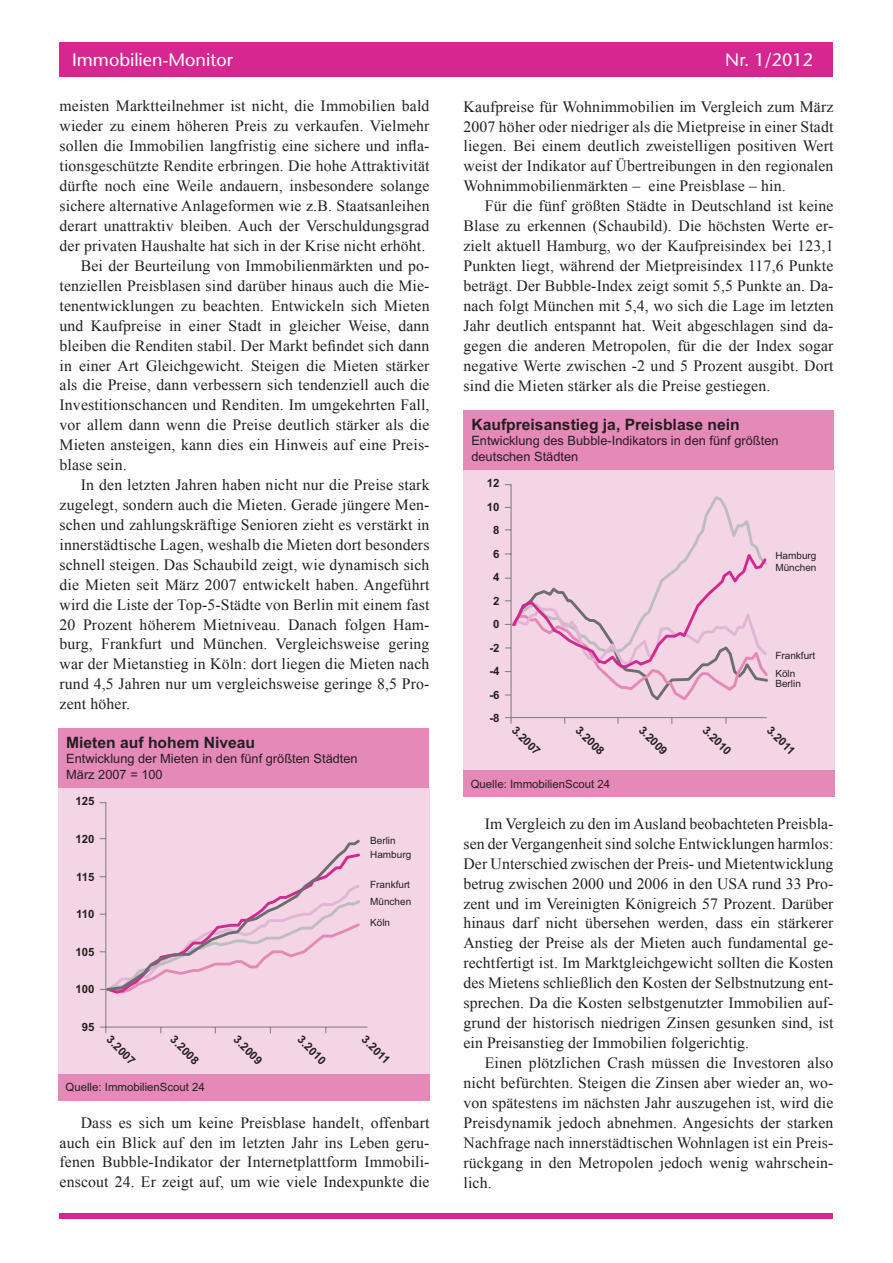
<style>
.page{position:relative;width:893px;height:1263px;background:#fff}
.page>*{position:absolute;margin:0;border:0;box-sizing:border-box;transform-origin:0 0}
.t1{font:18px "Stone Sans";color:#fff}
.t2{font:15.75px/20px "Times New Roman";letter-spacing:.01em;color:#231f20;text-align:justify}
.t3{font:700 15.6px "Arial";color:#231f20}
.t4{font:12.9px/15.5px "Arial";color:#231f20}
.t5{font:700 11.4px/23.5px "Arial";color:#231f20;text-align:center}
.t6{font:11.4px "Arial";color:#231f20}
.t7{font:10.05px/12.1px "Arial";color:#231f20}
</style>
<div class="page">
<div style="left:59px;top:1214px;width:774px;height:5px;background:#d62690"></div>
<div style="left:59px;top:42px;width:774px;height:35px;background:#d62690"></div>
<div style="left:58px;top:788px;width:371px;height:286px;background:#f4d5e5"></div>
<div style="left:58px;top:1074px;width:371px;height:26px;background:#e589b9"></div>
<div style="left:58px;top:728px;width:371px;height:60px;background:#e589b9"></div>
<hr style="left:105px;top:1026px;width:262px;height:1px;background:#808285">
<hr style="left:105px;top:802px;width:1px;height:225px;background:#808285">
<svg style="left:100px;top:1026px;width:6px;height:7px"></svg>
<svg style="left:100px;top:837px;width:260px;height:158px"></svg>
<div style="left:463px;top:470px;width:371px;height:301px;background:#f4d5e5"></div>
<div style="left:463px;top:770px;width:372px;height:26px;background:#e589b9"></div>
<div style="left:463px;top:410px;width:371px;height:60px;background:#e589b9"></div>
<svg style="left:617px;top:718px;width:2px;height:6px"></svg>
<hr style="left:510px;top:717px;width:257px;height:1px;background:#808285">
<hr style="left:510px;top:484px;width:2px;height:234px;background:#808285">
<svg style="left:505px;top:717px;width:7px;height:7px"></svg>
<svg style="left:505px;top:494px;width:263px;height:209px"></svg>
<p class="t1" style="left:72px;top:49px;width:163px">Immobilien-Monitor</p>
<p class="t1" style="left:725px;top:49px;width:89px">Nr. 1/2012</p>
<p class="t2" style="left:60px;top:96px;width:371px">meisten Marktteilnehmer ist nicht, die Immobilien bald</p>
<p class="t2" style="left:60px;top:116px;width:371px">wieder zu einem höheren Preis zu verkaufen. Vielmehr</p>
<p class="t2" style="left:60px;top:136px;width:371px">sollen die Immobilien langfristig eine sichere und infla-</p>
<p class="t2" style="left:60px;top:156px;width:371px">tionsgeschützte Rendite erbringen. Die hohe Attraktivität</p>
<p class="t2" style="left:60px;top:176px;width:371px">dürfte noch eine Weile andauern, insbesondere solange</p>
<p class="t2" style="left:60px;top:196px;width:371px">sichere alternative Anlageformen wie z.B. Staatsanleihen</p>
<p class="t2" style="left:60px;top:216px;width:371px">derart unattraktiv bleiben. Auch der Verschuldungsgrad</p>
<p class="t2" style="left:60px;top:235px;width:367px">der privaten Haushalte hat sich in der Krise nicht erhöht.</p>
<p class="t2" style="left:81px;top:255px;width:350px">Bei der Beurteilung von Immobilienmärkten und po-</p>
<p class="t2" style="left:60px;top:275px;width:371px">tenziellen Preisblasen sind darüber hinaus auch die Mie-</p>
<p class="t2" style="left:60px;top:295px;width:371px">tenentwicklungen zu beachten. Entwickeln sich Mieten</p>
<p class="t2" style="left:60px;top:315px;width:371px">und Kaufpreise in einer Stadt in gleicher Weise, dann</p>
<p class="t2" style="left:60px;top:335px;width:371px">bleiben die Renditen stabil. Der Markt befindet sich dann</p>
<p class="t2" style="left:60px;top:355px;width:371px">in einer Art Gleichgewicht. Steigen die Mieten stärker</p>
<p class="t2" style="left:60px;top:375px;width:371px">als die Preise, dann verbessern sich tendenziell auch die</p>
<p class="t2" style="left:60px;top:395px;width:371px">Investitionschancen und Renditen. Im umgekehrten Fall,</p>
<p class="t2" style="left:60px;top:415px;width:371px">vor allem dann wenn die Preise deutlich stärker als die</p>
<p class="t2" style="left:60px;top:435px;width:371px">Mieten ansteigen, kann dies ein Hinweis auf eine Preis-</p>
<p class="t2" style="left:60px;top:455px;width:69px">blase sein.</p>
<p class="t2" style="left:81px;top:475px;width:350px">In den letzten Jahren haben nicht nur die Preise stark</p>
<p class="t2" style="left:60px;top:494px;width:371px">zugelegt, sondern auch die Mieten. Gerade jüngere Men-</p>
<p class="t2" style="left:60px;top:514px;width:371px">schen und zahlungskräftige Senioren zieht es verstärkt in</p>
<p class="t2" style="left:60px;top:534px;width:371px">innerstädtische Lagen, weshalb die Mieten dort besonders</p>
<p class="t2" style="left:60px;top:554px;width:371px">schnell steigen. Das Schaubild zeigt, wie dynamisch sich</p>
<p class="t2" style="left:60px;top:574px;width:371px">die Mieten seit März 2007 entwickelt haben. Angeführt</p>
<p class="t2" style="left:60px;top:594px;width:371px">wird die Liste der Top-5-Städte von Berlin mit einem fast</p>
<p class="t2" style="left:60px;top:614px;width:371px">20 Prozent höherem Mietniveau. Danach folgen Ham-</p>
<p class="t2" style="left:60px;top:634px;width:371px">burg, Frankfurt und München. Vergleichsweise gering</p>
<p class="t2" style="left:60px;top:654px;width:371px">war der Mietanstieg in Köln: dort liegen die Mieten nach</p>
<p class="t2" style="left:60px;top:674px;width:371px">rund 4,5 Jahren nur um vergleichsweise geringe 8,5 Pro-</p>
<p class="t2" style="left:60px;top:694px;width:72px">zent höher.</p>
<p class="t2" style="left:463px;top:96px;width:371px">Kaufpreise für Wohnimmobilien im Vergleich zum März 2007 höher oder niedriger als die Mietpreise in einer Stadt liegen. Bei einem deutlich zweistelligen positiven Wert weist der Indikator auf Übertreibungen in den regionalen Wohnimmobilienmärkten – eine Preisblase – hin.</p>
<p class="t2" style="left:463px;top:196px;width:372px;text-indent:21px">Für die fünf größten Städte in Deutschland ist keine Blase zu erkennen (Schaubild). Die höchsten Werte er&shy;zielt aktuell Hamburg, wo der Kaufpreisindex bei 123,1<br>Punkten liegt, während der Mietpreisindex 117,6 Punkte beträgt. Der Bubble-Index zeigt somit 5,5 Punkte an. Da&shy;nach folgt München mit 5,4, wo sich die Lage im letzten Jahr deutlich entspannt hat. Weit abgeschlagen sind da&shy;gegen die anderen Metropolen, für die der Index sogar negative Werte zwischen -2 und 5 Prozent ausgibt. Dort sind die Mieten stärker als die Preise gestiegen.</p>
<p class="t3" style="left:471px;top:414px;width:270px">Kaufpreisanstieg ja, Preisblase nein</p>
<p class="t4" style="left:471px;top:433px;width:309px">Entwicklung des Bubble-Indikators in den fünf größten deutschen Städten</p>
<p class="t5" style="left:487px;top:472px;width:14px">12<br>10<br>8<br>6<br>4<br>2<br>0 -2 -4 -6 -8</p>
<p class="t7" style="left:775px;top:549px;width:43px">Hamburg<br>München</p>
<p class="t7" style="left:775px;top:646px;width:41px;line-height:18.3px">Frankfurt<br>Köln</p>
<p class="t7" style="left:775px;top:677px;width:27px">Berlin</p>
<p class="t3" style="left:66px;top:732px;width:191px">Mieten auf hohem Niveau</p>
<p class="t4" style="left:66px;top:751px;width:293px">Entwicklung der Mieten in den fünf größten Städten<br>März 2007 = 100</p>
<p class="t5" style="left:75px;top:790px;width:21px">125</p>
<p class="t5" style="left:75px;top:827px;width:21px">120</p>
<p class="t5" style="left:76px;top:865px;width:20px">115</p>
<p class="t5" style="left:76px;top:903px;width:20px">110</p>
<p class="t5" style="left:75px;top:940px;width:21px">105</p>
<p class="t5" style="left:75px;top:978px;width:21px">100</p>
<p class="t5" style="left:82px;top:1016px;width:14px">95</p>
<p class="t7" style="left:370px;top:834px;width:27px">Berlin</p>
<p class="t7" style="left:370px;top:879px;width:41px">Frankfurt</p>
<p class="t7" style="left:370px;top:917px;width:21px">Köln</p>
<p class="t7" style="left:370px;top:849px;width:43px">Hamburg</p>
<p class="t7" style="left:370px;top:895px;width:43px">München</p>
<p class="t5" style="left:117px;top:1029px;width:36px;rotate:45deg">3.2007</p>
<p class="t5" style="left:180px;top:1029px;width:36px;rotate:45deg">3.2008</p>
<p class="t5" style="left:244px;top:1029px;width:36px;rotate:45deg">3.2009</p>
<p class="t5" style="left:308px;top:1029px;width:36px;rotate:45deg">3.2010</p>
<p class="t5" style="left:372px;top:1029px;width:36px;rotate:45deg">3.2011</p>
<p class="t6" style="left:66px;top:1080px;width:141px">Quelle: ImmobilienScout 24</p>
<p class="t2" style="left:60px;top:1112px;width:371px;text-indent:21px">Dass es sich um keine Preisblase handelt, offenbart auch ein Blick auf den im letzten Jahr ins Leben geru&shy;fenen Bubble-Indikator der Internetplattform Immobili&shy;enscout 24. Er zeigt auf, um wie viele Indexpunkte die</p>
<p class="t5" style="left:522px;top:720px;width:36px;rotate:45deg">3.2007</p>
<p class="t5" style="left:586px;top:720px;width:36px;rotate:45deg">3.2008</p>
<p class="t5" style="left:649px;top:720px;width:36px;rotate:45deg">3.2009</p>
<p class="t5" style="left:713px;top:720px;width:36px;rotate:45deg">3.2010</p>
<p class="t5" style="left:777px;top:720px;width:36px;rotate:45deg">3.2011</p>
<p class="t6" style="left:471px;top:776px;width:141px">Quelle: ImmobilienScout 24</p>
<p class="t2" style="left:463px;top:813px;width:371px;text-indent:21px">Im Vergleich zu den im Ausland beobachteten Preisbla&shy;sen der Vergangenheit sind solche Entwicklungen harmlos:<br>Der Unterschied zwischen der Preis- und Mietentwicklung betrug zwischen 2000 und 2006 in den USA rund 33 Pro&shy;zent und im Vereinigten Königreich 57 Prozent. Darüber hinaus darf nicht übersehen werden, dass ein stärkerer Anstieg der Preise als der Mieten auch fundamental ge&shy;rechtfertigt ist. Im Marktgleichgewicht sollten die Kosten des Mietens schließlich den Kosten der Selbstnutzung ent&shy;sprechen. Da die Kosten selbstgenutzter Immobilien auf&shy;grund der historisch niedrigen Zinsen gesunken sind, ist ein Preisanstieg der Immobilien folgerichtig.</p>
<p class="t2" style="left:463px;top:1052px;width:371px;text-indent:21px">Einen plötzlichen Crash müssen die Investoren also nicht befürchten. Steigen die Zinsen aber wieder an, wo&shy;von spätestens im nächsten Jahr auszugehen ist, wird die Preisdynamik jedoch abnehmen. Angesichts der starken Nachfrage nach innerstädtischen Wohnlagen ist ein Preis&shy;rückgang in den Metropolen jedoch wenig wahrschein&shy;lich.</p>
</div>
